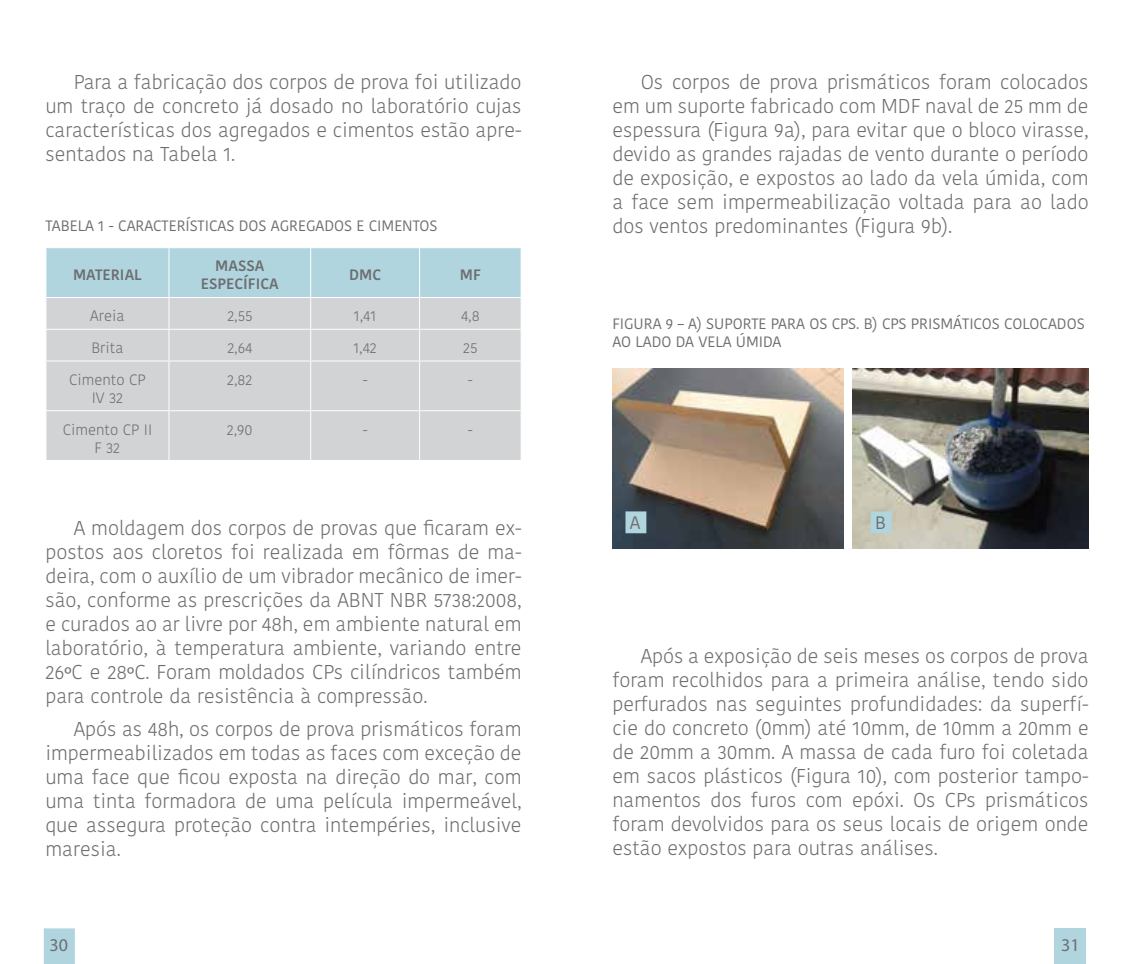
<style>
.page{position:relative;width:1134px;height:964px;background:#fff}
.page>*{position:absolute;margin:0;border:0;box-sizing:border-box;transform-origin:0 0}
.t1{font:300 20px/24px "Kohinoor Bangla";color:#6d6e71;text-align:justify}
.t2{font:18px "Myriad Pro";color:#6d6e71}
.t3{font:18px "Kohinoor Bangla";color:#6d6e71}
.t4{font:15px/18px "Kohinoor Bangla";color:#6d6e71}
.t5{font:300 15px/18px "Kohinoor Bangla";color:#6d6e71;text-align:center}
.t6{font:600 15px/18px "Kohinoor Bangla";color:#6d6e71;text-align:center}
.s1{font-family:"Myriad Pro";font-weight:400}
</style>
<div class="page">
<div style="left:44px;top:928px;width:31px;height:36px;background:#b0d5de"></div>
<div style="left:46px;top:248px;width:475px;height:49px;background:#b0d5de"></div>
<div style="left:46px;top:298px;width:475px;height:162px;background:#d1d3d4"></div>
<hr style="left:168px;top:298px;width:1px;height:31px;background:#fff">
<hr style="left:310px;top:298px;width:1px;height:31px;background:#fff">
<hr style="left:419px;top:298px;width:1px;height:31px;background:#fff">
<hr style="left:45px;top:329px;width:124px;height:1px;background:#fff">
<hr style="left:169px;top:329px;width:142px;height:1px;background:#fff">
<hr style="left:168px;top:330px;width:1px;height:30px;background:#fff">
<hr style="left:311px;top:329px;width:109px;height:1px;background:#fff">
<hr style="left:310px;top:330px;width:1px;height:30px;background:#fff">
<hr style="left:420px;top:329px;width:102px;height:1px;background:#fff">
<hr style="left:419px;top:330px;width:1px;height:30px;background:#fff">
<hr style="left:45px;top:360px;width:124px;height:1px;background:#fff">
<hr style="left:169px;top:360px;width:142px;height:1px;background:#fff">
<hr style="left:168px;top:361px;width:1px;height:49px;background:#fff">
<hr style="left:311px;top:360px;width:109px;height:1px;background:#fff">
<hr style="left:310px;top:361px;width:1px;height:49px;background:#fff">
<hr style="left:420px;top:360px;width:102px;height:1px;background:#fff">
<hr style="left:419px;top:361px;width:1px;height:49px;background:#fff">
<hr style="left:45px;top:410px;width:124px;height:1px;background:#fff">
<hr style="left:169px;top:410px;width:142px;height:1px;background:#fff">
<hr style="left:168px;top:411px;width:1px;height:49px;background:#fff">
<hr style="left:311px;top:410px;width:109px;height:1px;background:#fff">
<hr style="left:310px;top:411px;width:1px;height:49px;background:#fff">
<hr style="left:420px;top:410px;width:102px;height:1px;background:#fff">
<hr style="left:419px;top:411px;width:1px;height:49px;background:#fff">
<hr style="left:168px;top:248px;width:1px;height:49px;background:#fff">
<hr style="left:310px;top:248px;width:1px;height:49px;background:#fff">
<hr style="left:419px;top:248px;width:1px;height:49px;background:#fff">
<div style="left:1054px;top:928px;width:31px;height:36px;background:#b0d5de"></div>
<img style="left:612px;top:369px;width:232px;height:179px">
<img style="left:853px;top:369px;width:236px;height:179px">
<div style="left:625px;top:511px;width:21px;height:22px;background:#b0d5de"></div>
<div style="left:871px;top:511px;width:20px;height:22px;background:#b0d5de"></div>
<p class="t1" style="left:45px;top:70px;width:478px;text-indent:28px">Para a fabricação dos corpos de prova foi utilizado um traço de concreto já dosado no laboratório cujas características dos agregados e cimentos estão apre&shy;sentados na Tabela 1.</p>
<p class="t4" style="left:45px;top:216px;width:393px">TABELA 1 - CARACTERÍSTICAS DOS AGREGADOS E CIMENTOS</p>
<p class="t6" style="left:73px;top:266px;width:70px">MATERIAL</p>
<p class="t6" style="left:201px;top:257px;width:79px">MASSA<br>ESPECÍFICA</p>
<p class="t6" style="left:349px;top:266px;width:33px">DMC</p>
<p class="t6" style="left:460px;top:266px;width:23px">MF</p>
<p class="t5" style="left:90px;top:307px;width:36px">Areia</p>
<p class="t5" style="left:227px;top:307px;width:27px">2,55</p>
<p class="t5" style="left:354px;top:307px;width:24px">1,41</p>
<p class="t5" style="left:461px;top:307px;width:20px">4,8</p>
<p class="t5" style="left:91px;top:338px;width:34px">Brita</p>
<p class="t5" style="left:227px;top:338px;width:27px">2,64</p>
<p class="t5" style="left:353px;top:338px;width:25px">1,42</p>
<p class="t5" style="left:463px;top:338px;width:16px">25</p>
<p class="t5" style="left:69px;top:370px;width:78px">Cimento CP<br>IV 32</p>
<p class="t5" style="left:227px;top:370px;width:27px">2,82</p>
<p class="t5" style="left:363px;top:370px;width:6px">-</p>
<p class="t5" style="left:468px;top:370px;width:6px">-</p>
<p class="t5" style="left:63px;top:420px;width:91px">Cimento CP II<br>F 32</p>
<p class="t5" style="left:227px;top:420px;width:27px">2,90</p>
<p class="t5" style="left:363px;top:420px;width:6px">-</p>
<p class="t5" style="left:468px;top:420px;width:6px">-</p>
<p class="t1" style="left:45px;top:516px;width:478px;text-indent:28px">A moldagem dos corpos de provas que ficaram ex&shy;postos aos cloretos foi realizada em fôrmas de ma&shy;deira, com o auxílio de um vibrador mecânico de imer&shy;são, conforme as prescrições da ABNT NBR 5738:2008, e curados ao ar livre por 48h, em ambiente natural em laboratório, à temperatura ambiente, variando entre 26<span class="s1">º</span>C e 28<span class="s1">º</span>C. Foram moldados CPs cilíndricos também para controle da resistência à compressão.</p>
<p class="t1" style="left:45px;top:716px;width:478px;text-indent:28px">Após as 48h, os corpos de prova prismáticos foram impermeabilizados em todas as faces com exceção de uma face que ficou exposta na direção do mar, com uma tinta formadora de uma película impermeável, que assegura proteção contra intempéries, inclusive maresia.</p>
<p class="t2" style="left:49px;top:933px;width:20px">30</p>
<p class="t1" style="left:612px;top:70px;width:478px;text-indent:28px">Os corpos de prova prismáticos foram colocados em um suporte fabricado com MDF naval de 25 mm de espessura (Figura 9a), para evitar que o bloco virasse, devido as grandes rajadas de vento durante o período de exposição, e expostos ao lado da vela úmida, com a face sem impermeabilização voltada para ao lado dos ventos predominantes (Figura 9b).</p>
<p class="t4" style="left:612px;top:314px;width:474px">FIGURA 9 – A) SUPORTE PARA OS CPS. B) CPS PRISMÁTICOS COLOCADOS<br>AO LADO DA VELA ÚMIDA</p>
<p class="t3" style="left:630px;top:509px;width:12px">A</p>
<p class="t3" style="left:875px;top:509px;width:12px">B</p>
<p class="t1" style="left:612px;top:644px;width:478px;text-indent:28px">Após a exposição de seis meses os corpos de prova foram recolhidos para a primeira análise, tendo sido perfurados nas seguintes profundidades: da superfí&shy;cie do concreto (0mm) até 10mm, de 10mm a 20mm e de 20mm a 30mm. A massa de cada furo foi coletada em sacos plásticos (Figura 10), com posterior tampo&shy;namentos dos furos com epóxi. Os CPs prismáticos foram devolvidos para os seus locais de origem onde estão expostos para outras análises.</p>
<p class="t2" style="left:1061px;top:933px;width:20px">31</p>
</div>
